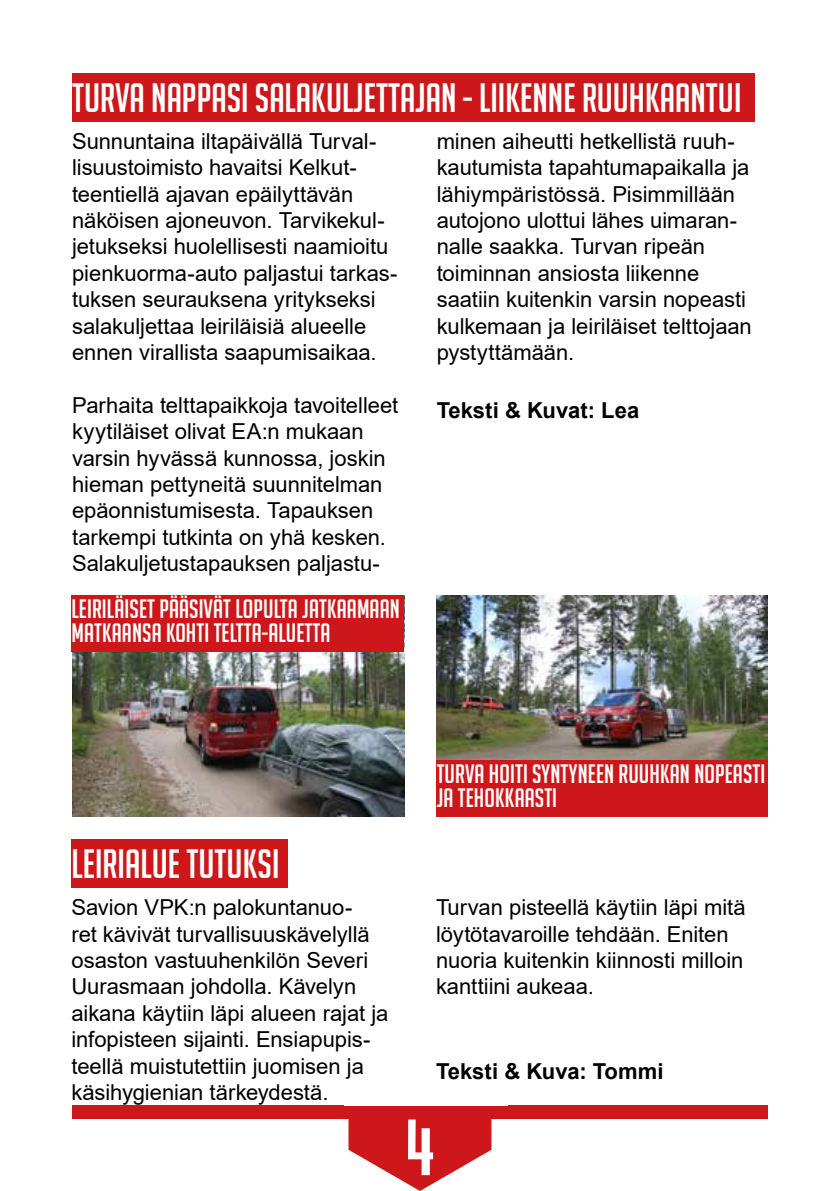
<style>
.page{position:relative;width:840px;height:1191px;background:#fff}
.page>*{position:absolute;margin:0;border:0;box-sizing:border-box;transform-origin:0 0}
.t1{font:70px "Kenyan Coffee Rg";color:#fff}
.t2{font:40px "Big Noodle Titling";color:#fff}
.t3{font:26px/24px "Big Noodle Titling";letter-spacing:.005em;color:#fff}
.t4{font:22px/26.4px "Arial";letter-spacing:-.005em;color:#000}
.t5{font:700 22px "Arial";color:#000}
</style>
<div class="page">
<div style="left:72px;top:1106px;width:695px;height:13px;background:#cd171a"></div>
<svg style="left:348px;top:1119px;width:143px;height:72px"></svg>
<div style="left:72px;top:73px;width:682px;height:48px;background:#cd171a"></div>
<div style="left:71px;top:839px;width:216px;height:49px;background:#cd171a"></div>
<img style="left:72px;top:652px;width:332px;height:164px">
<img style="left:436px;top:595px;width:330px;height:165px">
<div style="left:71px;top:595px;width:333px;height:57px;background:#cd171a"></div>
<div style="left:436px;top:760px;width:331px;height:56px;background:#cd171a"></div>
<h2 class="t2" style="left:72px;top:76px;width:670px">TURVA NAPPASI SALAKULJETTAJAN - LIIKENNE RUUHKAANTUI</h2>
<p class="t4" style="left:72px;top:128px;width:327px">Sunnuntaina iltapäivällä Turval&shy;lisuustoimisto havaitsi Kelkut&shy;teentiellä ajavan epäilyttävän näköisen ajoneuvon. Tarvikekul&shy;jetukseksi huolellisesti naamioitu pienkuorma-auto paljastui tarkas&shy;tuksen seurauksena yritykseksi salakuljettaa leiriläisiä alueelle ennen virallista saapumisaikaa.</p>
<p class="t4" style="left:72px;top:392px;width:327px">Parhaita telttapaikkoja tavoitelleet kyytiläiset olivat EA:n mukaan varsin hyvässä kunnossa, joskin hieman pettyneitä suunnitelman epäonnistumisesta. Tapauksen tarkempi tutkinta on yhä kesken.<br>Salakuljetustapauksen paljastu-</p>
<p class="t3" style="left:71px;top:597px;width:330px">LEIRILÄISET PÄÄSIVÄT LOPULTA JATKAAMAAN<br>MATKAANSA KOHTI TELTTA-ALUETTA</p>
<p class="t4" style="left:436px;top:128px;width:316px">minen aiheutti hetkellistä ruuh&shy;kautumista tapahtumapaikalla ja lähiympäristössä. Pisimmillään autojono ulottui lähes uimaran&shy;nalle saakka. Turvan ripeän toiminnan ansiosta liikenne saatiin kuitenkin varsin nopeasti kulkemaan ja leiriläiset telttojaan pystyttämään.</p>
<p class="t5" style="left:436px;top:395px;width:204px">Teksti &amp; Kuvat: Lea</p>
<h2 class="t2" style="left:71px;top:842px;width:209px">LEIRIALUE TUTUKSI</h2>
<p class="t3" style="left:436px;top:761px;width:330px">TURVA HOITI SYNTYNEEN RUUHKAN NOPEASTI<br>JA TEHOKKAASTI</p>
<p class="t4" style="left:71px;top:894px;width:318px">Savion VPK:n palokuntanuo-<br>ret kävivät turvallisuuskävelyllä osaston vastuuhenkilön Severi<br>Uurasmaan johdolla. Kävelyn aikana käytiin läpi alueen rajat ja infopisteen sijainti. Ensiapupis&shy;teellä muistutettiin juomisen ja käsihygienian tärkeydestä.</p>
<p class="t4" style="left:436px;top:894px;width:311px">Turvan pisteellä käytiin läpi mitä löytötavaroille tehdään. Eniten nuoria kuitenkin kiinnosti milloin kanttiini aukeaa.</p>
<p class="t5" style="left:436px;top:1056px;width:229px">Teksti &amp; Kuva: Tommi</p>
<h1 class="t1" style="left:405px;top:1105px;width:31px">4</h1>
</div>
